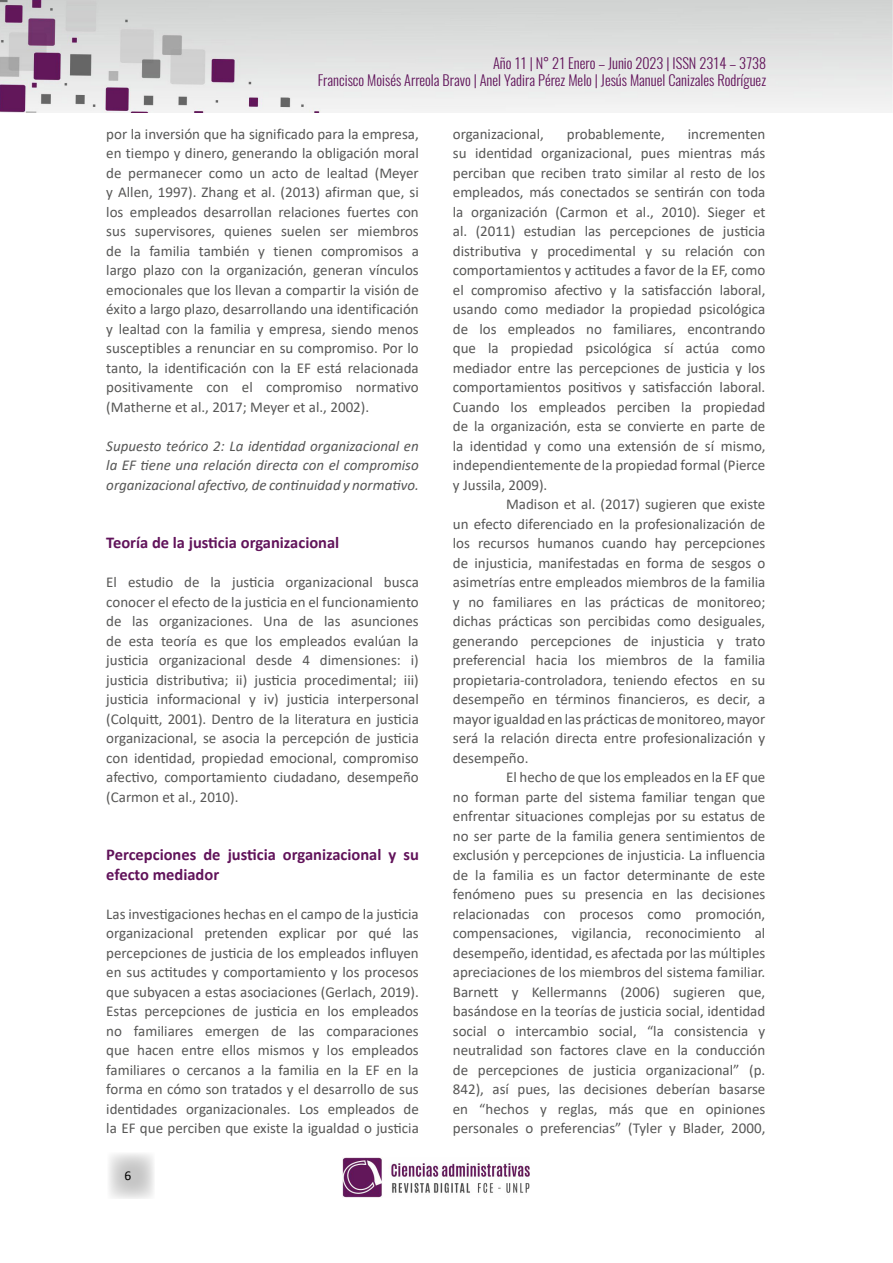
<style>
.page{position:relative;width:893px;height:1263px;background:#fff}
.page>*{position:absolute;margin:0;border:0;box-sizing:border-box;transform-origin:0 0}
.t1{font:700 16.5px/19.5px "Calibri";color:#61135a}
.t2{font:15px/19.5px "Calibri";color:#575756;text-align:justify}
.t3{font:italic 15px/19.5px "Calibri";color:#575756;text-align:justify}
.t4{font:300 14.4px/17.2px "Oswald";color:#61135a;text-align:right}
.t5{font:13.5px "Calibri";color:#000}
</style>
<div class="page">
<svg style="left:109px;top:1153px;width:45px;height:46px"></svg>
<img style="left:0;top:0;width:893px;height:112px">
<img style="left:342px;top:1157px;width:187px;height:41px">
<p class="t4" style="left:318px;top:52px;width:450px">Año 11 | N° 21 Enero – Junio 2023 | ISSN 2314 – 3738<br>Francisco Moisés Arreola Bravo | Anel Yadira Pérez Melo | Jesús Manuel Canizales Rodríguez</p>
<p class="t2" style="left:106px;top:124px;width:314px">por la inversión que ha significado para la empresa, en tiempo y dinero, generando la obligación moral de permanecer como un acto de lealtad (Meyer y Allen, 1997). Zhang et al. (2013) afirman que, si los empleados desarrollan relaciones fuertes con sus supervisores, quienes suelen ser miembros de la familia también y tienen compromisos a largo plazo con la organización, generan vínculos emocionales que los llevan a compartir la visión de éxito a largo plazo, desarrollando una identificación y lealtad con la familia y empresa, siendo menos susceptibles a renunciar en su compromiso. Por lo tanto, la identificación con la EF está relacionada positivamente con el compromiso normativo (Matherne et al., 2017; Meyer et al., 2002).</p>
<p class="t3" style="left:106px;top:435px;width:314px">Supuesto teórico 2: La identidad organizacional en la EF tiene una relación directa con el compromiso organizacional afectivo, de continuidad y normativo.</p>
<p class="t2" style="left:453px;top:124px;width:93px">organizacional,</p>
<p class="t2" style="left:567px;top:124px;width:99px">probablemente,</p>
<p class="t2" style="left:453px;top:124px;width:314px;text-indent:235px">incrementen su identidad organizacional, pues mientras más perciban que reciben trato similar al resto de los empleados, más conectados se sentirán con toda la organización (Carmon et al., 2010). Sieger et al. (2011) estudian las percepciones de justicia distributiva y procedimental y su relación con comportamientos y actitudes a favor de la EF, como el compromiso afectivo y la satisfacción laboral, usando como mediador la propiedad psicológica de los empleados no familiares, encontrando que la propiedad psicológica sí actúa como mediador entre las percepciones de justicia y los comportamientos positivos y satisfacción laboral.<br>Cuando los empleados perciben la propiedad de la organización, esta se convierte en parte de la identidad y como una extensión de sí mismo, independientemente de la propiedad formal (Pierce y Jussila, 2009).</p>
<p class="t2" style="left:453px;top:494px;width:314px;text-indent:53px">Madison et al. (2017) sugieren que existe un efecto diferenciado en la profesionalización de los recursos humanos cuando hay percepciones de injusticia, manifestadas en forma de sesgos o asimetrías entre empleados miembros de la familia y no familiares en las prácticas de monitoreo; dichas prácticas son percibidas como desiguales, generando percepciones de injusticia y trato preferencial hacia los miembros de la familia propietaria-controladora, teniendo efectos en su desempeño en términos financieros, es decir, a mayor igualdad en las prácticas de monitoreo, mayor será la relación directa entre profesionalización y desempeño.</p>
<p class="t2" style="left:453px;top:767px;width:314px;text-indent:53px">El hecho de que los empleados en la EF que no forman parte del sistema familiar tengan que enfrentar situaciones complejas por su estatus de no ser parte de la familia genera sentimientos de exclusión y percepciones de injusticia. La influencia de la familia es un factor determinante de este fenómeno pues su presencia en las decisiones relacionadas con procesos como promoción, compensaciones, vigilancia, reconocimiento al desempeño, identidad, es afectada por las múltiples apreciaciones de los miembros del sistema familiar.<br>Barnett y Kellermanns (2006) sugieren que, basándose en la teorías de justicia social, identidad social o intercambio social, “la consistencia y neutralidad son factores clave en la conducción de percepciones de justicia organizacional” (p.<br>842), así pues, las decisiones deberían basarse en “hechos y reglas, más que en opiniones personales o preferencias” (Tyler y Blader, 2000,</p>
<p class="t1" style="left:106px;top:533px;width:235px">Teoría de la justicia organizacional</p>
<p class="t2" style="left:106px;top:572px;width:314px">El estudio de la justicia organizacional busca conocer el efecto de la justicia en el funcionamiento de las organizaciones. Una de las asunciones de esta teoría es que los empleados evalúan la justicia organizacional desde 4 dimensiones: i) justicia distributiva; ii) justicia procedimental; iii) justicia informacional y iv) justicia interpersonal (Colquitt, 2001). Dentro de la literatura en justicia organizacional, se asocia la percepción de justicia con identidad, propiedad emocional, compromiso afectivo, comportamiento ciudadano, desempeño (Carmon et al., 2010).</p>
<p class="t1" style="left:106px;top:845px;width:314px">Percepciones de justicia organizacional y su efecto mediador</p>
<p class="t2" style="left:106px;top:904px;width:314px">Las investigaciones hechas en el campo de la justicia organizacional pretenden explicar por qué las percepciones de justicia de los empleados influyen en sus actitudes y comportamiento y los procesos que subyacen a estas asociaciones (Gerlach, 2019).<br>Estas percepciones de justicia en los empleados no familiares emergen de las comparaciones que hacen entre ellos mismos y los empleados familiares o cercanos a la familia en la EF en la forma en cómo son tratados y el desarrollo de sus identidades organizacionales. Los empleados de la EF que perciben que existe la igualdad o justicia</p>
<p class="t5" style="left:124px;top:1166px;width:8px">6</p>
</div>
